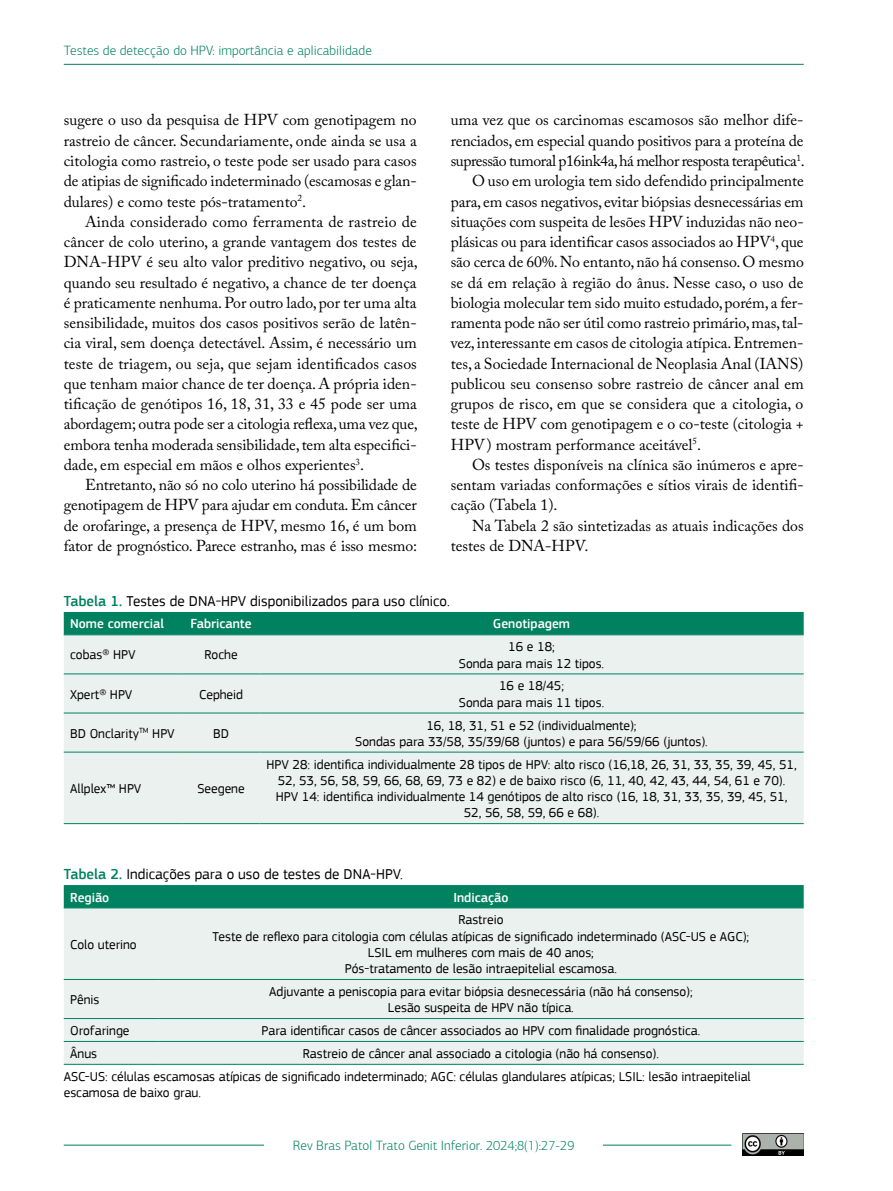
<style>
.page{position:relative;width:893px;height:1191px;background:#fff}
.page>*{position:absolute;margin:0;border:0;box-sizing:border-box;transform-origin:0 0}
.t1{font:15.75px/20.2px "Adobe Caslon Pro";letter-spacing:-.005em;color:#000;text-align:justify}
.t2{font:15.75px "Adobe Caslon Pro";letter-spacing:-.025em;color:#000}
.t3{font:15px "PF Square Sans Pro";color:#000}
.t4{font:13.5px/16.2px "PF Square Sans Pro";color:#000;text-align:center}
.t5{font:300 13.5px "PF Agora Sans Pro";color:#00815f}
.t6{font:500 13.5px "PF Square Sans Pro";color:#fff}
.s1{font-weight:500;color:#00815f}
</style>
<div class="page">
<hr style="left:64px;top:64px;width:740px;height:1px;background:#00815f">
<hr style="left:64px;top:1144px;width:667px;height:1px;background:#00815f">
<div style="left:265px;top:1133px;width:338px;height:23px;background:#fff"></div>
<img style="left:743px;top:1133px;width:61px;height:22px">
<div style="left:64px;top:612px;width:740px;height:22px;background:#00815f"></div>
<div style="left:64px;top:635px;width:740px;height:188px;background:#eaf1ee"></div>
<hr style="left:64px;top:634px;width:119px;height:1px;background:#00815f">
<hr style="left:183px;top:634px;width:76px;height:1px;background:#00815f">
<hr style="left:259px;top:634px;width:545px;height:1px;background:#00815f">
<hr style="left:64px;top:673px;width:119px;height:1px;background:#00815f">
<hr style="left:183px;top:673px;width:76px;height:1px;background:#00815f">
<hr style="left:259px;top:673px;width:545px;height:1px;background:#00815f">
<hr style="left:64px;top:712px;width:119px;height:1px;background:#00815f">
<hr style="left:183px;top:712px;width:76px;height:1px;background:#00815f">
<hr style="left:259px;top:712px;width:545px;height:1px;background:#00815f">
<hr style="left:64px;top:751px;width:119px;height:1px;background:#00815f">
<hr style="left:183px;top:751px;width:76px;height:1px;background:#00815f">
<hr style="left:259px;top:751px;width:545px;height:1px;background:#00815f">
<hr style="left:64px;top:823px;width:119px;height:1px;background:#00815f">
<hr style="left:183px;top:823px;width:76px;height:1px;background:#00815f">
<hr style="left:259px;top:823px;width:545px;height:1px;background:#00815f">
<div style="left:64px;top:885px;width:740px;height:22px;background:#00815f"></div>
<div style="left:64px;top:908px;width:740px;height:156px;background:#eaf1ee"></div>
<hr style="left:64px;top:907px;width:94px;height:1px;background:#00815f">
<hr style="left:158px;top:907px;width:646px;height:1px;background:#00815f">
<hr style="left:64px;top:979px;width:94px;height:1px;background:#00815f">
<hr style="left:158px;top:979px;width:646px;height:1px;background:#00815f">
<hr style="left:64px;top:1018px;width:94px;height:1px;background:#00815f">
<hr style="left:158px;top:1018px;width:646px;height:1px;background:#00815f">
<hr style="left:64px;top:1041px;width:94px;height:1px;background:#00815f">
<hr style="left:158px;top:1041px;width:646px;height:1px;background:#00815f">
<hr style="left:64px;top:1064px;width:94px;height:1px;background:#00815f">
<hr style="left:158px;top:1064px;width:646px;height:1px;background:#00815f">
<p class="t5" style="left:64px;top:42px;width:310px">Testes de detecção do HPV: importância e aplicabilidade</p>
<p class="t1" style="left:64px;top:110px;width:354px">sugere o uso da pesquisa de HPV com genotipagem no rastreio de câncer. Secundariamente, onde ainda se usa a citologia como rastreio, o teste pode ser usado para casos de atipias de significado indeterminado (escamosas e glan&shy;dulares) e como teste pós-tratamento<sup>2</sup>.</p>
<p class="t1" style="left:64px;top:211px;width:356px;text-indent:21px">Ainda considerado como ferramenta de rastreio de câncer de colo uterino, a grande vantagem dos testes de DNA-HPV é seu alto valor preditivo negativo, ou seja, quando seu resultado é negativo, a chance de ter doença é praticamente nenhuma. Por outro lado, por ter uma alta sensibilidade, muitos dos casos positivos serão de latên&shy;cia viral, sem doença detectável. Assim, é necessário um teste de triagem, ou seja, que sejam identificados casos que tenham maior chance de ter doença. A própria iden&shy;tificação de genótipos 16, 18, 31, 33 e 45 pode ser uma abordagem; outra pode ser a citologia reflexa, uma vez que, embora tenha moderada sensibilidade, tem alta especifici&shy;dade, em especial em mãos e olhos experientes<sup>3</sup>.</p>
<p class="t1" style="left:64px;top:474px;width:355px;text-indent:21px">Entretanto, não só no colo uterino há possibilidade de genotipagem de HPV para ajudar em conduta. Em câncer de orofaringe, a presença de HPV, mesmo 16, é um bom fator de prognóstico. Parece estranho, mas é isso mesmo:</p>
<p class="t1" style="left:451px;top:110px;width:354px">uma vez que os carcinomas escamosos são melhor dife-</p>
<p class="t1" style="left:451px;top:130px;width:354px">renciados, em especial quando positivos para a proteína de</p>
<p class="t2" style="left:451px;top:151px;width:356px">supressão tumoral p16ink4a, há melhor resposta terapêutica<sup>1</sup>.</p>
<p class="t1" style="left:472px;top:171px;width:333px">O uso em urologia tem sido defendido principalmente</p>
<p class="t1" style="left:451px;top:191px;width:354px">para, em casos negativos, evitar biópsias desnecessárias em</p>
<p class="t1" style="left:451px;top:211px;width:354px">situações com suspeita de lesões HPV induzidas não neo-</p>
<p class="t1" style="left:451px;top:231px;width:354px">plásicas ou para identificar casos associados ao HPV<sup>4</sup>, que</p>
<p class="t1" style="left:451px;top:252px;width:355px">são cerca de 60%. No entanto, não há consenso. O mesmo</p>
<p class="t1" style="left:451px;top:272px;width:354px">se dá em relação à região do ânus. Nesse caso, o uso de</p>
<p class="t1" style="left:451px;top:292px;width:354px">biologia molecular tem sido muito estudado, porém, a fer-</p>
<p class="t1" style="left:451px;top:312px;width:354px">ramenta pode não ser útil como rastreio primário, mas, tal-</p>
<p class="t1" style="left:451px;top:333px;width:354px">vez, interessante em casos de citologia atípica. Entremen-</p>
<p class="t1" style="left:451px;top:353px;width:354px">tes, a Sociedade Internacional de Neoplasia Anal (IANS)</p>
<p class="t1" style="left:451px;top:373px;width:355px">publicou seu consenso sobre rastreio de câncer anal em</p>
<p class="t1" style="left:451px;top:393px;width:354px">grupos de risco, em que se considera que a citologia, o</p>
<p class="t1" style="left:451px;top:414px;width:354px">teste de HPV com genotipagem e o co-teste (citologia +</p>
<p class="t1" style="left:451px;top:434px;width:252px">HPV) mostram performance aceitável<sup>5</sup>.</p>
<p class="t1" style="left:472px;top:454px;width:333px">Os testes disponíveis na clínica são inúmeros e apre-</p>
<p class="t1" style="left:451px;top:474px;width:354px">sentam variadas conformações e sítios virais de identifi-</p>
<p class="t1" style="left:451px;top:495px;width:108px">cação (Tabela 1).</p>
<p class="t1" style="left:472px;top:515px;width:333px">Na Tabela 2 são sintetizadas as atuais indicações dos</p>
<p class="t1" style="left:451px;top:535px;width:139px">testes de DNA-HPV.</p>
<p class="t3" style="left:64px;top:592px;width:388px"><span class="s1">Tabela 1.</span> Testes de DNA-HPV disponibilizados para uso clínico.</p>
<p class="t6" style="left:70px;top:616px;width:95px">Nome comercial</p>
<p class="t6" style="left:191px;top:616px;width:63px">Fabricante</p>
<p class="t6" style="left:493px;top:616px;width:79px">Genotipagem</p>
<p class="t4" style="left:70px;top:647px;width:67px">cobas® HPV</p>
<p class="t4" style="left:205px;top:647px;width:35px">Roche</p>
<p class="t4" style="left:459px;top:639px;width:147px">16 e 18;<br>Sonda para mais 12 tipos.</p>
<p class="t4" style="left:70px;top:686px;width:64px">Xpert® HPV</p>
<p class="t4" style="left:199px;top:686px;width:45px">Cepheid</p>
<p class="t4" style="left:459px;top:678px;width:147px">16 e 18/45;<br>Sonda para mais 11 tipos.</p>
<p class="t4" style="left:70px;top:725px;width:106px">BD Onclarity<sup>TM</sup> HPV</p>
<p class="t4" style="left:213px;top:725px;width:17px">BD</p>
<p class="t4" style="left:355px;top:717px;width:354px">16, 18, 31, 51 e 52 (individualmente);<br>Sondas para 33/58, 35/39/68 (juntos) e para 56/59/66 (juntos).</p>
<p class="t4" style="left:70px;top:780px;width:73px">Allplex™ HPV</p>
<p class="t4" style="left:198px;top:780px;width:49px">Seegene</p>
<p class="t4" style="left:266px;top:756px;width:532px">HPV 28: identifica individualmente 28 tipos de HPV: alto risco (16,18, 26, 31, 33, 35, 39, 45, 51, 52, 53, 56, 58, 59, 66, 68, 69, 73 e 82) e de baixo risco (6, 11, 40, 42, 43, 44, 54, 61 e 70).<br>HPV 14: identifica individualmente 14 genótipos de alto risco (16, 18, 31, 33, 35, 39, 45, 51, 52, 56, 58, 59, 66 e 68).</p>
<p class="t3" style="left:64px;top:865px;width:341px"><span class="s1">Tabela 2.</span> Indicações para o uso de testes de DNA-HPV.</p>
<p class="t6" style="left:70px;top:889px;width:41px">Região</p>
<p class="t6" style="left:453px;top:889px;width:57px">Indicação</p>
<p class="t4" style="left:70px;top:936px;width:68px">Colo uterino</p>
<p class="t4" style="left:213px;top:912px;width:538px">Rastreio<br>Teste de reflexo para citologia com células atípicas de significado indeterminado (ASC-US e AGC); LSIL em mulheres com mais de 40 anos;<br>Pós-tratamento de lesão intraepitelial escamosa.</p>
<p class="t4" style="left:70px;top:991px;width:31px">Pênis</p>
<p class="t4" style="left:269px;top:983px;width:425px">Adjuvante a peniscopia para evitar biópsia desnecessária (não há consenso);<br>Lesão suspeita de HPV não típica.</p>
<p class="t4" style="left:70px;top:1022px;width:61px">Orofaringe</p>
<p class="t4" style="left:262px;top:1022px;width:440px">Para identificar casos de câncer associados ao HPV com finalidade prognóstica.</p>
<p class="t4" style="left:70px;top:1045px;width:29px">Ânus</p>
<p class="t4" style="left:64px;top:1042px;width:689px;line-height:23.2px;text-align:left;text-indent:239px">Rastreio de câncer anal associado a citologia (não há consenso).<br>ASC-US: células escamosas atípicas de significado indeterminado; AGC: células glandulares atípicas; LSIL: lesão intraepitelial</p>
<p class="t4" style="left:64px;top:1085px;width:139px">escamosa de baixo grau.</p>
<p class="t5" style="left:293px;top:1137px;width:283px">Rev Bras Patol Trato Genit Inferior. 2024;8(1):27-29</p>
</div>
